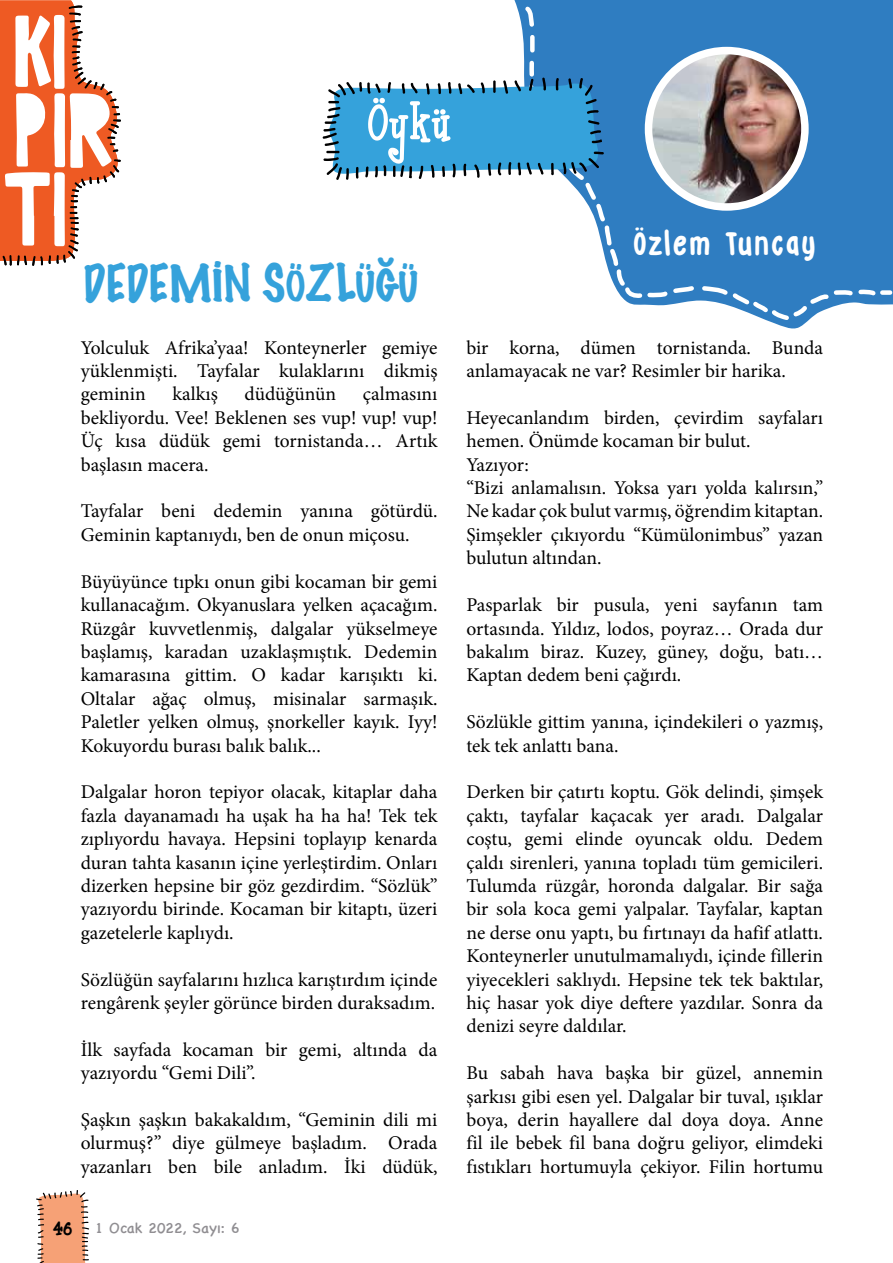
<style>
.page{position:relative;width:893px;height:1263px;background:#fff}
.page>*{position:absolute;margin:0;border:0;box-sizing:border-box;transform-origin:0 0}
.t1{font:59.85px "Boyz R Gross";color:#fff}
.t2{font:100 46.5px "Marker Felt";color:#35a2db}
.t3{font:33.15px "DK Grumpy Tiger";letter-spacing:.08em;color:#fff}
.t4{font:19.5px/23.4px "Minion Pro";color:#000;text-align:justify}
.t5{font:15px "Chalkboard SE";color:#908e92}
.s1{font-family:"Boyz R Gross";font-size:30px;color:#000}
</style>
<div class="page">
<svg style="left:36px;top:1190px;width:53px;height:73px"></svg>
<svg style="left:0;top:0;width:121px;height:266px"></svg>
<svg style="left:514px;top:0;width:379px;height:329px"></svg>
<svg style="left:521px;top:3px;width:372px;height:320px"></svg>
<img style="left:648px;top:51px;width:155px;height:156px">
<div style="left:645px;top:47px;width:164px;height:164px;border:8px solid #fff;border-radius:50%"></div>
<svg style="left:323px;top:78px;width:281px;height:102px;background:#50a3d1"></svg>
<h1 class="t1" style="left:367px;top:93px;width:86px">Öykü</h1>
<h2 class="t2" style="left:83px;top:246px;width:337px">DEDEMİN SÖZLÜĞÜ</h2>
<p class="t4" style="left:81px;top:336px;width:358px">Yolculuk Afrika’yaa! Konteynerler gemiye yüklenmişti. Tayfalar kulaklarını dikmiş geminin</p>
<p class="t4" style="left:81px;top:383px;width:358px;text-indent:282px">çalmasını bekliyordu. Vee! Beklenen ses vup! vup! vup!<br>Üç kısa düdük gemi tornistanda… Artık başlasın macera.</p>
<p class="t4" style="left:81px;top:500px;width:358px">Tayfalar beni dedemin yanına götürdü.<br>Geminin kaptanıydı, ben de onun miçosu.</p>
<p class="t4" style="left:81px;top:570px;width:358px">Büyüyünce tıpkı onun gibi kocaman bir gemi kullanacağım. Okyanuslara yelken açacağım.<br>Rüzgâr kuvvetlenmiş, dalgalar yükselmeye başlamış, karadan uzaklaşmıştık. Dedemin kamarasına gittim. O kadar karışıktı ki.<br>Oltalar ağaç olmuş, misinalar sarmaşık.<br>Paletler yelken olmuş, şnorkeller kayık. Iyy!<br>Kokuyordu burası balık balık...</p>
<p class="t4" style="left:81px;top:780px;width:358px">Dalgalar horon tepiyor olacak, kitaplar daha fazla dayanamadı ha uşak ha ha ha! Tek tek zıplıyordu havaya. Hepsini toplayıp kenarda duran tahta kasanın içine yerleştirdim. Onları dizerken hepsine bir göz gezdirdim. “Sözlük” yazıyordu birinde. Kocaman bir kitaptı, üzeri gazetelerle kaplıydı.</p>
<p class="t4" style="left:81px;top:968px;width:358px">Sözlüğün sayfalarını hızlıca karıştırdım içinde rengârenk şeyler görünce birden duraksadım.</p>
<p class="t4" style="left:81px;top:1038px;width:358px">İlk sayfada kocaman bir gemi, altında da yazıyordu “Gemi Dili”.</p>
<p class="t4" style="left:81px;top:1108px;width:358px">Şaşkın şaşkın bakakaldım, “Geminin dili mi olurmuş?” diye gülmeye başladım. Orada yazanları ben bile anladım. İki düdük,</p>
<p class="t4" style="left:172px;top:383px;width:47px">kalkış</p>
<p class="t4" style="left:245px;top:383px;width:93px">düdüğünün</p>
<p class="t5" style="left:53px;top:1215px;width:188px"><span class="s1">46</span> 1 Ocak 2022, Sayı: 6</p>
<h3 class="t3" style="left:634px;top:224px;width:183px">Özlem Tuncay</h3>
<p class="t4" style="left:466px;top:336px;width:358px">bir korna, dümen tornistanda. Bunda anlamayacak ne var? Resimler bir harika.</p>
<p class="t4" style="left:466px;top:406px;width:358px;text-align:left">Heyecanlandım birden, çevirdim sayfaları hemen. Önümde kocaman bir bulut.<br>Yazıyor:<br>“Bizi anlamalısın. Yoksa yarı yolda kalırsın,” Ne kadar çok bulut varmış, öğrendim kitaptan.<br>Şimşekler çıkıyordu “Kümülonimbus” yazan bulutun altından.</p>
<p class="t4" style="left:466px;top:593px;width:358px">Pasparlak bir pusula, yeni sayfanın tam ortasında. Yıldız, lodos, poyraz… Orada dur bakalım biraz. Kuzey, güney, doğu, batı… Kaptan dedem beni çağırdı.</p>
<p class="t4" style="left:466px;top:710px;width:358px">Sözlükle gittim yanına, içindekileri o yazmış, tek tek anlattı bana.</p>
<p class="t4" style="left:466px;top:780px;width:358px">Derken bir çatırtı koptu. Gök delindi, şimşek çaktı, tayfalar kaçacak yer aradı. Dalgalar coştu, gemi elinde oyuncak oldu. Dedem çaldı sirenleri, yanına topladı tüm gemicileri.<br>Tulumda rüzgâr, horonda dalgalar. Bir sağa bir sola koca gemi yalpalar. Tayfalar, kaptan ne derse onu yaptı, bu fırtınayı da hafif atlattı.<br>Konteynerler unutulmamalıydı, içinde fillerin yiyecekleri saklıydı. Hepsine tek tek baktılar, hiç hasar yok diye deftere yazdılar. Sonra da denizi seyre daldılar.</p>
<p class="t4" style="left:466px;top:1061px;width:358px">Bu sabah hava başka bir güzel, annemin şarkısı gibi esen yel. Dalgalar bir tuval, ışıklar boya, derin hayallere dal doya doya. Anne fil ile bebek fil bana doğru geliyor, elimdeki fıstıkları hortumuyla çekiyor. Filin hortumu</p>
</div>
